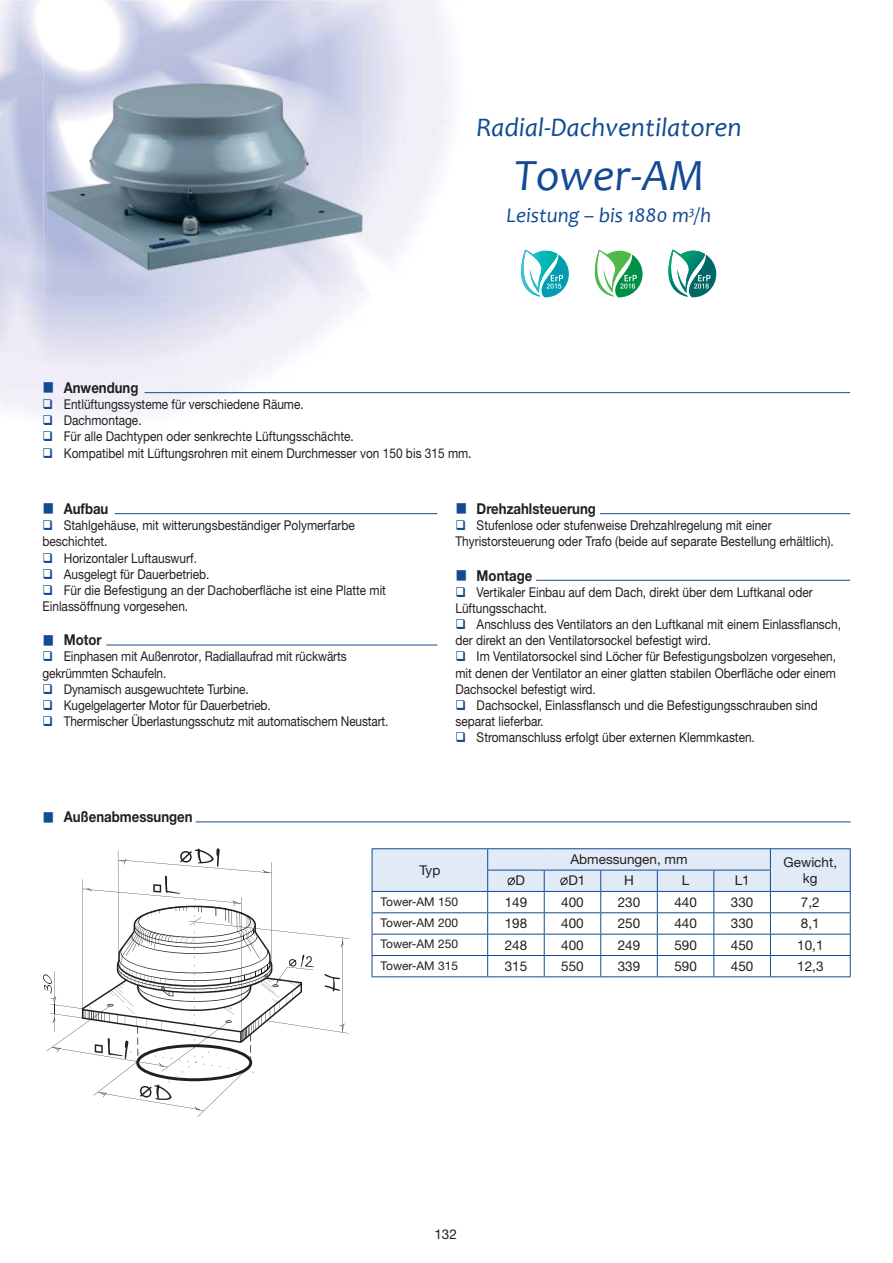
<style>
.page{position:relative;width:893px;height:1263px;background:#fff}
.page>*{position:absolute;margin:0;border:0;box-sizing:border-box;transform-origin:0 0}
.t1{font:italic 45px "Candara";color:#124b93}
.t2{font:italic 27px "Candara";color:#124b93}
.t3{font:italic 21px "Candara";color:#124b93}
.t4{font:700 15px "Helvetica Neue CE";color:#231f20;scale:.88 1}
.t5{font:13.5px/16.2px "Helvetica Neue CE";color:#231f20;scale:.88 1}
.t6{font:13.5px "Helvetica Neue CE";color:#231f20}
.t7{font:12px "Helvetica Neue CE";color:#231f20}
</style>
<div class="page">
<img style="left:44px;top:44px;width:320px;height:254px">
<hr style="left:145px;top:392px;width:705px;height:1px;background:#124b93">
<hr style="left:115px;top:513px;width:322px;height:1px;background:#124b93">
<hr style="left:106px;top:645px;width:331px;height:1px;background:#124b93">
<hr style="left:600px;top:513px;width:250px;height:1px;background:#124b93">
<hr style="left:536px;top:580px;width:314px;height:1px;background:#124b93">
<svg style="left:43px;top:848px;width:306px;height:269px"></svg>
<hr style="left:372px;top:848px;width:116px;height:1px;background:#124b93">
<hr style="left:488px;top:848px;width:56px;height:1px;background:#124b93">
<hr style="left:544px;top:848px;width:57px;height:1px;background:#124b93">
<hr style="left:601px;top:848px;width:249px;height:1px;background:#124b93">
<hr style="left:372px;top:976px;width:116px;height:1px;background:#124b93">
<hr style="left:488px;top:976px;width:56px;height:1px;background:#124b93">
<hr style="left:544px;top:976px;width:57px;height:1px;background:#124b93">
<hr style="left:601px;top:976px;width:56px;height:1px;background:#124b93">
<hr style="left:657px;top:976px;width:57px;height:1px;background:#124b93">
<hr style="left:714px;top:976px;width:56px;height:1px;background:#124b93">
<hr style="left:770px;top:976px;width:80px;height:1px;background:#124b93">
<svg style="left:372px;top:849px;width:479px;height:127px"></svg>
<hr style="left:196px;top:822px;width:654px;height:1px;background:#124b93">
<svg style="left:521px;top:250px;width:48px;height:48px"></svg>
<svg style="left:594px;top:250px;width:48px;height:48px"></svg>
<svg style="left:668px;top:250px;width:48px;height:48px"></svg>
<svg style="left:44px;top:383px;width:9px;height:10px"></svg>
<svg style="left:44px;top:399px;width:8px;height:10px"></svg>
<h2 class="t2" style="left:476px;top:116px;width:267px">Radial-Dachventilatoren</h2>
<h1 class="t1" style="left:514px;top:157px;width:192px">Tower-AM</h1>
<h3 class="t3" style="left:507px;top:207px;width:206px">Leistung – bis 1880 m<sup>3</sup>/h</h3>
<p class="t4" style="left:64px;top:382px;width:86px">Anwendung</p>
<p class="t5" style="left:64px;top:397px;width:465px">Entlüftungssysteme für verschiedene Räume.<br>Dachmontage.<br>Für alle Dachtypen oder senkrechte Lüftungsschächte.<br>Kompatibel mit Lüftungsrohren mit einem Durchmesser von 150 bis 315 mm.</p>
<p class="t4" style="left:64px;top:503px;width:52px">Aufbau</p>
<p class="t5" style="left:64px;top:518px;width:332px">Stahlgehäuse, mit witterungsbeständiger Polymerfarbe</p>
<p class="t5" style="left:43px;top:535px;width:75px">beschichtet.</p>
<p class="t5" style="left:64px;top:551px;width:153px">Horizontaler Luftauswurf.</p>
<p class="t5" style="left:64px;top:567px;width:167px">Ausgelegt für Dauerbetrieb.</p>
<p class="t5" style="left:64px;top:583px;width:368px">Für die Befestigung an der Dachoberfläche ist eine Platte mit</p>
<p class="t5" style="left:43px;top:599px;width:167px">Einlassöffnung vorgesehen.</p>
<p class="t4" style="left:64px;top:635px;width:45px">Motor</p>
<p class="t5" style="left:64px;top:650px;width:323px">Einphasen mit Außenrotor, Radiallaufrad mit rückwärts</p>
<p class="t5" style="left:43px;top:666px;width:142px">gekrümmten Schaufeln.</p>
<p class="t5" style="left:64px;top:682px;width:212px">Dynamisch ausgewuchtete Turbine.</p>
<p class="t5" style="left:64px;top:698px;width:237px">Kugelgelagerter Motor für Dauerbetrieb.</p>
<p class="t5" style="left:64px;top:714px;width:370px">Thermischer Überlastungsschutz mit automatischem Neustart.</p>
<p class="t4" style="left:64px;top:811px;width:148px">Außenabmessungen</p>
<p class="t4" style="left:477px;top:503px;width:137px">Drehzahlsteuerung</p>
<p class="t5" style="left:455px;top:518px;width:432px;text-indent:21px">Stufenlose oder stufenweise Drehzahlregelung mit einer<br>Thyristorsteuerung oder Trafo (beide auf separate Bestellung erhältlich).</p>
<p class="t4" style="left:477px;top:570px;width:65px">Montage</p>
<p class="t5" style="left:455px;top:585px;width:408px;text-indent:21px">Vertikaler Einbau auf dem Dach, direkt über dem Luftkanal oder<br>Lüftungsschacht.</p>
<p class="t5" style="left:455px;top:617px;width:440px;text-indent:21px">Anschluss des Ventilators an den Luftkanal mit einem Einlassflansch, der direkt an den Ventilatorsockel befestigt wird.</p>
<p class="t5" style="left:455px;top:650px;width:434px;text-align:justify;text-indent:21px">Im Ventilatorsockel sind Löcher für Befestigungsbolzen vorgesehen, mit denen der Ventilator an einer glatten stabilen Oberfläche oder einem Dachsockel befestigt wird.</p>
<p class="t5" style="left:477px;top:698px;width:389px">Dachsockel, Einlassflansch und die Befestigungsschrauben sind</p>
<p class="t5" style="left:455px;top:714px;width:102px">separat lieferbar.</p>
<p class="t5" style="left:477px;top:731px;width:318px">Stromanschluss erfolgt über externen Klemmkasten.</p>
<p class="t6" style="left:419px;top:865px;width:22px">Typ</p>
<p class="t6" style="left:570px;top:854px;width:119px">Abmessungen, mm</p>
<p class="t6" style="left:783px;top:857px;width:55px">Gewicht,</p>
<p class="t6" style="left:515px;top:876px;width:11px">D</p>
<p class="t6" style="left:568px;top:876px;width:19px">D1</p>
<p class="t6" style="left:624px;top:876px;width:11px">H</p>
<p class="t6" style="left:682px;top:876px;width:9px">L</p>
<p class="t6" style="left:735px;top:876px;width:17px">L1</p>
<p class="t6" style="left:803px;top:873px;width:16px">kg</p>
<p class="t7" style="left:380px;top:897px;width:79px">Tower-AM 150</p>
<p class="t6" style="left:505px;top:897px;width:24px">149</p>
<p class="t6" style="left:561px;top:897px;width:24px">400</p>
<p class="t6" style="left:618px;top:897px;width:24px">230</p>
<p class="t6" style="left:674px;top:897px;width:24px">440</p>
<p class="t6" style="left:731px;top:897px;width:24px">330</p>
<p class="t6" style="left:801px;top:897px;width:20px">7,2</p>
<p class="t7" style="left:380px;top:919px;width:79px">Tower-AM 200</p>
<p class="t6" style="left:505px;top:918px;width:24px">198</p>
<p class="t6" style="left:561px;top:918px;width:24px">400</p>
<p class="t6" style="left:618px;top:918px;width:24px">250</p>
<p class="t6" style="left:674px;top:918px;width:24px">440</p>
<p class="t6" style="left:731px;top:918px;width:24px">330</p>
<p class="t6" style="left:801px;top:918px;width:20px">8,1</p>
<p class="t7" style="left:380px;top:940px;width:79px">Tower-AM 250</p>
<p class="t6" style="left:505px;top:940px;width:24px">248</p>
<p class="t6" style="left:561px;top:940px;width:24px">400</p>
<p class="t6" style="left:618px;top:940px;width:24px">249</p>
<p class="t6" style="left:674px;top:940px;width:24px">590</p>
<p class="t6" style="left:731px;top:940px;width:24px">450</p>
<p class="t6" style="left:797px;top:940px;width:28px">10,1</p>
<p class="t7" style="left:380px;top:961px;width:79px">Tower-AM 315</p>
<p class="t6" style="left:505px;top:961px;width:24px">315</p>
<p class="t6" style="left:561px;top:961px;width:24px">550</p>
<p class="t6" style="left:618px;top:961px;width:24px">339</p>
<p class="t6" style="left:674px;top:961px;width:24px">590</p>
<p class="t6" style="left:731px;top:961px;width:24px">450</p>
<p class="t6" style="left:797px;top:961px;width:28px">12,3</p>
<p class="t6" style="left:434px;top:1229px;width:24px">132</p>
</div>
